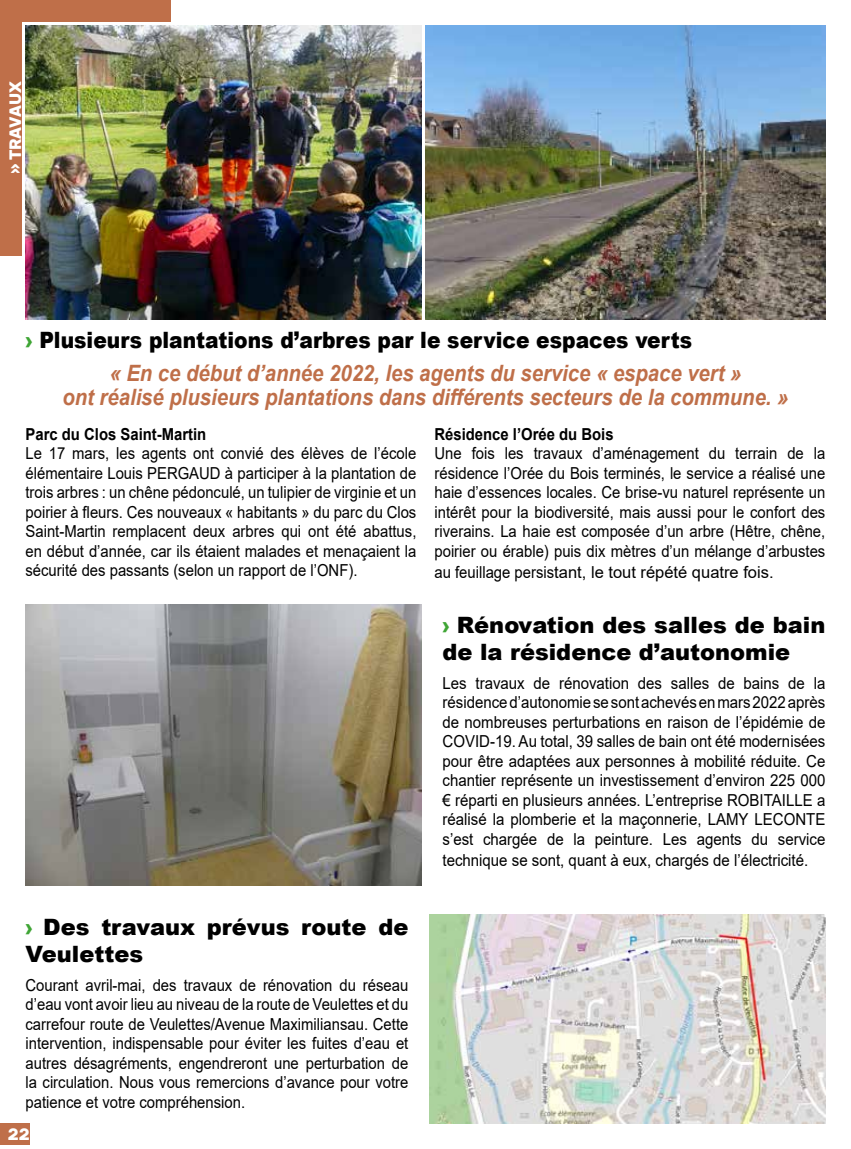
<style>
.page{position:relative;width:851px;height:1149px;background:#fff}
.page>*{position:absolute;margin:0;border:0;box-sizing:border-box;transform-origin:0 0}
.t1{font:900 22.5px/33px "Arial";color:#000;scale:.9 1}
.t2{font:900 22.5px/27px "Arial";color:#000}
.t3{font:italic 700 22.5px "Arial";color:#bf6f49;scale:.9 1}
.t4{font:16.5px/19.5px "Arial";color:#000;text-align:justify;scale:.9 1}
.t5{font:16.5px/19.5px "Arial";color:#000;text-align:justify;scale:.91 1}
.t6{font:700 16.5px "Arial";color:#000;scale:.9 1}
.t7{font:700 16.5px "Rubik";letter-spacing:-.005em;color:#fff}
.s1{color:#3fa535}
.s2{font-weight:700;font-style:italic;color:#bf6f49}
</style>
<div class="page">
<hr style="left:850px;top:948px;width:1px;height:170px;background:#88817e">
<img style="left:26px;top:26px;width:395px;height:293px">
<img style="left:425px;top:26px;width:400px;height:293px">
<img style="left:26px;top:604px;width:395px;height:280px">
<img style="left:429px;top:914px;width:396px;height:209px">
<div style="left:0;top:1123px;width:30px;height:21px;background:#bf6f49"></div>
<div style="left:0;top:0;width:170px;height:21px;background:#bf6f49"></div>
<div style="left:0;top:0;width:21px;height:255px;background:#bf6f49"></div>
<p class="t7" style="left:6px;top:174px;width:94px;rotate:-90deg">» TRAVAUX</p>
<h1 class="t1" style="left:109px;top:323px;width:703px;text-indent:-84px"><span class="s1">›</span> Plusieurs plantations d’arbres par le service espaces verts<br><span class="s2">« En ce début d’année 2022, les agents du service « espace vert »</span></h1>
<h1 class="t3" style="left:62px;top:382px;width:808px">ont réalisé plusieurs plantations dans différents secteurs de la commune. »</h1>
<p class="t6" style="left:26px;top:422px;width:202px">Parc du Clos Saint-Martin</p>
<p class="t4" style="left:26px;top:443px;width:436px">Le 17 mars, les agents ont convié des élèves de l’école élémentaire Louis PERGAUD à participer à la plantation de trois arbres : un chêne pédonculé, un tulipier de virginie et un poirier à fleurs. Ces nouveaux « habitants » du parc du Clos Saint-Martin remplacent deux arbres qui ont été abattus, en début d’année, car ils étaient malades et menaçaient la sécurité des passants (selon un rapport de l’ONF).</p>
<p class="t6" style="left:434px;top:422px;width:200px">Résidence l’Orée du Bois</p>
<p class="t4" style="left:434px;top:443px;width:436px">Une fois les travaux d’aménagement du terrain de la résidence l’Orée du Bois terminés, le service a réalisé une haie d’essences locales. Ce brise-vu naturel représente un intérêt pour la biodiversité, mais aussi pour le confort des riverains. La haie est composée d’un arbre (Hêtre, chêne, poirier ou érable) puis dix mètres d’un mélange d’arbustes</p>
<p class="t4" style="left:434px;top:562px;width:378px">au feuillage persistant, le tout répété quatre fois.</p>
<h1 class="t2" style="left:442px;top:610px;width:384px"><span class="s1">›</span> Rénovation des salles de bain de la résidence d’autonomie</h1>
<p class="t5" style="left:442px;top:672px;width:422px">Les travaux de rénovation des salles de bains de la résidence d’autonomie se sont achevés en mars 2022 après de nombreuses perturbations en raison de l’épidémie de COVID-19. Au total, 39 salles de bain ont été modernisées pour être adaptées aux personnes à mobilité réduite. Ce chantier représente un investissement d’environ 225 000 € réparti en plusieurs années. L’entreprise ROBITAILLE a réalisé la plomberie et la maçonnerie, LAMY LECONTE s’est chargée de la peinture. Les agents du service</p>
<p class="t5" style="left:442px;top:850px;width:403px">technique se sont, quant à eux, chargés de l’électricité.</p>
<h1 class="t2" style="left:26px;top:912px;width:384px"><span class="s1">›</span> Des travaux prévus route de<br>Veulettes</h1>
<p class="t4" style="left:26px;top:974px;width:427px">Courant avril-mai, des travaux de rénovation du réseau d’eau vont avoir lieu au niveau de la route de Veulettes et du carrefour route de Veulettes/Avenue Maximiliansau. Cette intervention, indispensable pour éviter les fuites d’eau et autres désagréments, engendreront une perturbation de la circulation. Nous vous remercions d’avance pour votre patience et votre compréhension.</p>
<p class="t7" style="left:8px;top:1124px;width:23px">22</p>
</div>
